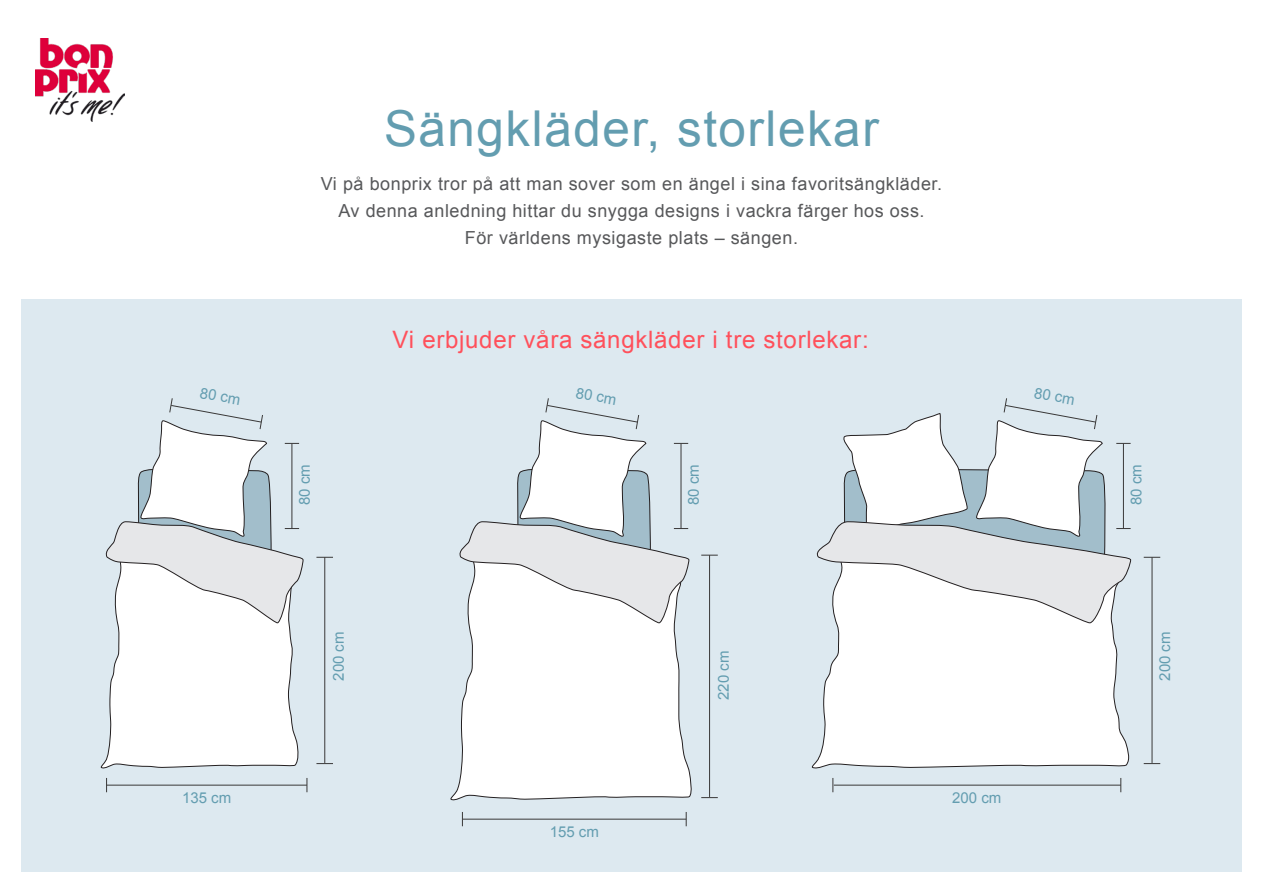
<style>
.page{position:relative;width:1263px;height:893px;background:#fff}
.page>*{position:absolute;margin:0;border:0;box-sizing:border-box;transform-origin:0 0}
.t1{font:49.5px "Arial";letter-spacing:.03em;color:#639db0}
.t2{font:24px "Arial";letter-spacing:.03em;color:#ff505b}
.t3{font:18px "Arial";letter-spacing:.03em;color:#57585a}
.t4{font:15px "Arial";color:#639db0}
</style>
<div class="page">
<div style="left:21px;top:299px;width:1221px;height:573px;background:#dde9f0"></div>
<hr style="left:324px;top:557px;width:1px;height:206px;background:#393838">
<svg style="left:316px;top:557px;width:17px;height:1px"></svg>
<svg style="left:316px;top:763px;width:17px;height:1px"></svg>
<hr style="left:709px;top:555px;width:1px;height:242px;background:#393838">
<svg style="left:701px;top:555px;width:17px;height:1px"></svg>
<svg style="left:701px;top:797px;width:17px;height:1px"></svg>
<hr style="left:1152px;top:557px;width:1px;height:206px;background:#393838">
<svg style="left:1144px;top:557px;width:16px;height:1px"></svg>
<svg style="left:1144px;top:763px;width:16px;height:1px"></svg>
<hr style="left:834px;top:785px;width:287px;height:1px;background:#393838">
<svg style="left:1120px;top:778px;width:1px;height:14px"></svg>
<svg style="left:833px;top:778px;width:1px;height:14px"></svg>
<hr style="left:463px;top:819px;width:223px;height:1px;background:#393838">
<svg style="left:686px;top:812px;width:1px;height:14px"></svg>
<svg style="left:462px;top:812px;width:1px;height:14px"></svg>
<svg style="left:307px;top:778px;width:1px;height:14px"></svg>
<hr style="left:106px;top:785px;width:201px;height:1px;background:#393838">
<svg style="left:106px;top:778px;width:1px;height:14px"></svg>
<img style="left:35px;top:38px;width:90px;height:84px">
<svg style="left:100px;top:623px;width:199px;height:146px;background:#f7f8f9"></svg>
<svg style="left:811px;top:623px;width:319px;height:146px;background:#f8fafb"></svg>
<svg style="left:450px;top:559px;width:242px;height:242px;background:#f7f8f9"></svg>
<svg style="left:105px;top:398px;width:198px;height:225px"></svg>
<svg style="left:457px;top:398px;width:232px;height:225px"></svg>
<svg style="left:816px;top:398px;width:315px;height:225px"></svg>
<p class="t1" style="left:384px;top:96px;width:496px">Sängkläder, storlekar</p>
<p class="t3" style="left:321px;top:172px;width:623px">Vi på bonprix tror på att man sover som en ängel i sina favoritsängkläder.</p>
<p class="t3" style="left:338px;top:199px;width:588px">Av denna anledning hittar du snygga designs i vackra färger hos oss.</p>
<p class="t3" style="left:465px;top:226px;width:335px">För världens mysigaste plats – sängen.</p>
<p class="t2" style="left:393px;top:324px;width:478px">Vi erbjuder våra sängkläder i tre storlekar:</p>
<p class="t4" style="left:202px;top:383px;width:42px;rotate:10deg">80 cm</p>
<p class="t4" style="left:578px;top:383px;width:42px;rotate:10deg">80 cm</p>
<p class="t4" style="left:1036px;top:383px;width:42px;rotate:10deg">80 cm</p>
<p class="t4" style="left:295px;top:505px;width:42px;rotate:-90deg">80 cm</p>
<p class="t4" style="left:684px;top:505px;width:42px;rotate:-90deg">80 cm</p>
<p class="t4" style="left:1126px;top:505px;width:42px;rotate:-90deg">80 cm</p>
<p class="t4" style="left:182px;top:788px;width:51px">135 cm</p>
<p class="t4" style="left:329px;top:681px;width:51px;rotate:-90deg">200 cm</p>
<p class="t4" style="left:550px;top:822px;width:51px">155 cm</p>
<p class="t4" style="left:714px;top:700px;width:51px;rotate:-90deg">220 cm</p>
<p class="t4" style="left:952px;top:788px;width:51px">200 cm</p>
<p class="t4" style="left:1155px;top:681px;width:51px;rotate:-90deg">200 cm</p>
</div>
